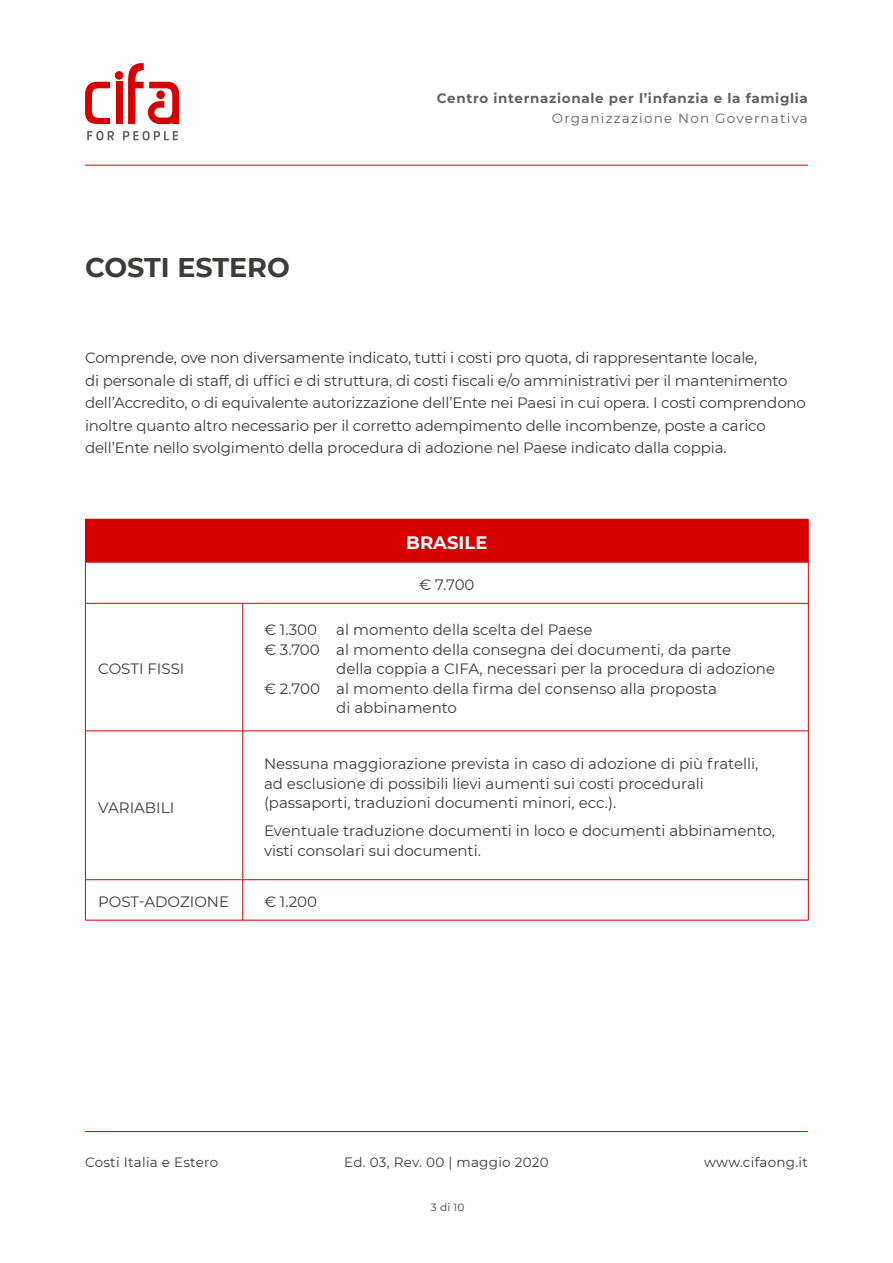
<style>
.page{position:relative;width:893px;height:1263px;background:#fff}
.page>*{position:absolute;margin:0;border:0;box-sizing:border-box;transform-origin:0 0}
.t1{font:700 27px "Montserrat";color:#3c3c3b}
.t2{font:700 18px "Montserrat";color:#fff}
.t3{font:15px/22.5px "Montserrat";letter-spacing:-.01em;color:#3c3c3b}
.t4{font:13.5px "Montserrat";letter-spacing:.02em;color:#3c3c3b}
.t5{font:700 13.5px "Montserrat";letter-spacing:.05em;color:#646363}
.t6{font:13.5px "Montserrat";letter-spacing:.09em;color:#646363}
.t7{font:10.5px "Montserrat";color:#3c3c3b}
</style>
<div class="page">
<div style="left:85px;top:519px;width:723px;height:43px;background:#d60000"></div>
<hr style="left:243px;top:519px;width:566px;height:1px;background:#d60000">
<hr style="left:808px;top:520px;width:1px;height:42px;background:#d60000">
<hr style="left:85px;top:562px;width:158px;height:1px;background:#d60000">
<hr style="left:85px;top:562px;width:1px;height:41px;background:#d60000">
<hr style="left:243px;top:562px;width:565px;height:1px;background:#d60000">
<hr style="left:808px;top:562px;width:1px;height:41px;background:#d60000">
<hr style="left:85px;top:603px;width:158px;height:1px;background:#d60000">
<hr style="left:85px;top:603px;width:1px;height:128px;background:#d60000">
<hr style="left:243px;top:603px;width:565px;height:1px;background:#d60000">
<hr style="left:242px;top:603px;width:1px;height:128px;background:#d60000">
<hr style="left:808px;top:603px;width:1px;height:128px;background:#d60000">
<hr style="left:85px;top:731px;width:158px;height:1px;background:#d60000">
<hr style="left:85px;top:731px;width:1px;height:148px;background:#d60000">
<hr style="left:243px;top:731px;width:565px;height:1px;background:#d60000">
<hr style="left:242px;top:731px;width:1px;height:148px;background:#d60000">
<hr style="left:808px;top:731px;width:1px;height:148px;background:#d60000">
<hr style="left:85px;top:879px;width:158px;height:1px;background:#d60000">
<hr style="left:85px;top:880px;width:1px;height:40px;background:#d60000">
<hr style="left:243px;top:879px;width:565px;height:1px;background:#d60000">
<hr style="left:242px;top:880px;width:1px;height:40px;background:#d60000">
<hr style="left:808px;top:880px;width:1px;height:40px;background:#d60000">
<hr style="left:85px;top:920px;width:158px;height:1px;background:#d60000">
<hr style="left:243px;top:920px;width:565px;height:1px;background:#d60000">
<svg style="left:85px;top:82px;width:25px;height:42px"></svg>
<div style="left:116px;top:82px;width:7px;height:42px;background:#d60000"></div>
<div style="left:115px;top:71px;width:8px;height:9px;background:#d60000;border-radius:50%"></div>
<svg style="left:87px;top:131px;width:27px;height:9px"></svg>
<svg style="left:123px;top:131px;width:55px;height:9px"></svg>
<svg style="left:128px;top:63px;width:51px;height:61px"></svg>
<hr style="left:85px;top:165px;width:723px;height:1px;background:#d60000">
<hr style="left:85px;top:1131px;width:723px;height:1px;background:#d60000">
<h1 class="t1" style="left:85px;top:248px;width:206px">COSTI ESTERO</h1>
<p class="t5" style="left:437px;top:88px;width:372px">Centro internazionale per l’infanzia e la famiglia</p>
<p class="t6" style="left:552px;top:109px;width:258px">Organizzazione Non Governativa</p>
<p class="t3" style="left:85px;top:346px;width:722px">Comprende, ove non diversamente indicato, tutti i costi pro quota, di rappresentante locale,<br>di personale di staff, di uffici e di struttura, di costi fiscali e/o amministrativi per il mantenimento dell’Accredito, o di equivalente autorizzazione dell’Ente nei Paesi in cui opera. I costi comprendono inoltre quanto altro necessario per il corretto adempimento delle incombenze, poste a carico dell’Ente nello svolgimento della procedura di adozione nel Paese indicato dalla coppia.</p>
<p class="t3" style="left:98px;top:657px;width:88px">COSTI FISSI</p>
<p class="t3" style="left:98px;top:795px;width:78px">VARIABILI</p>
<p class="t2" style="left:406px;top:530px;width:83px">BRASILE</p>
<p class="t3" style="left:419px;top:573px;width:57px">€ 7.700</p>
<p class="t3" style="left:264px;top:618px;width:55px">€ 1.300</p>
<p class="t3" style="left:336px;top:618px;width:258px">al momento della scelta del Paese</p>
<p class="t3" style="left:264px;top:638px;width:469px">€ 3.700 al momento della consegna dei documenti, da parte</p>
<p class="t3" style="left:336px;top:657px;width:440px">della coppia a CIFA, necessari per la procedura di adozione</p>
<p class="t3" style="left:264px;top:677px;width:454px">€ 2.700 al momento della firma del consenso alla proposta</p>
<p class="t3" style="left:336px;top:696px;width:122px">di abbinamento</p>
<p class="t3" style="left:264px;top:754px;width:496px;line-height:19.5px">Nessuna maggiorazione prevista in caso di adozione di più fratelli, ad esclusione di possibili lievi aumenti sui costi procedurali (passaporti, traduzioni documenti minori, ecc.).</p>
<p class="t3" style="left:264px;top:821px;width:512px;line-height:19.5px">Eventuale traduzione documenti in loco e documenti abbinamento, visti consolari sui documenti.</p>
<p class="t3" style="left:98px;top:890px;width:132px">POST-ADOZIONE</p>
<p class="t3" style="left:264px;top:890px;width:55px">€ 1.200</p>
<p class="t4" style="left:85px;top:1153px;width:135px">Costi Italia e Estero</p>
<p class="t4" style="left:344px;top:1153px;width:206px">Ed. 03, Rev. 00 | maggio 2020</p>
<p class="t4" style="left:704px;top:1153px;width:105px">www.cifaong.it</p>
<p class="t7" style="left:431px;top:1200px;width:35px">3 di 10</p>
</div>
